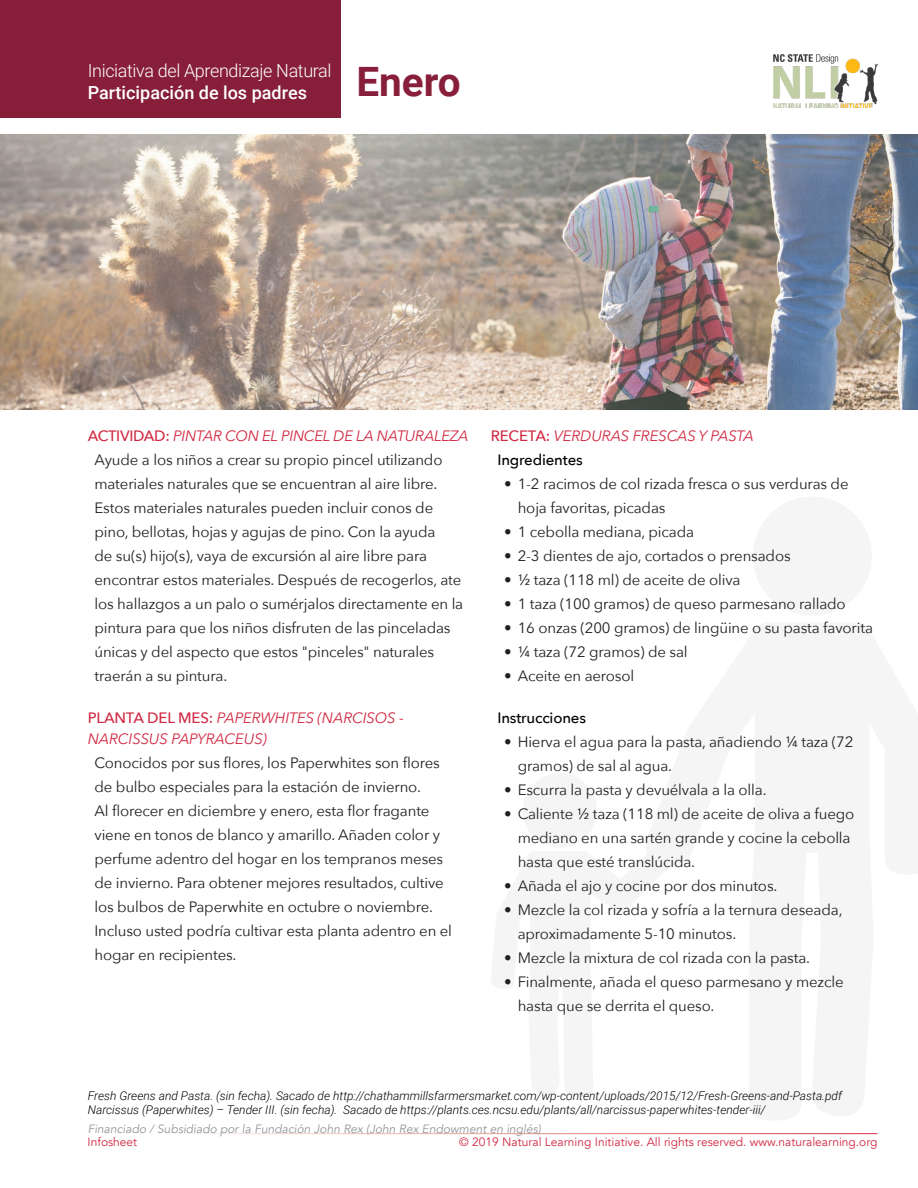
<style>
.page{position:relative;width:918px;height:1188px;background:#fff}
.page>*{position:absolute;margin:0;border:0;box-sizing:border-box;transform-origin:0 0}
.t1{font:700 40.5px "Roboto";color:#871e3a}
.t2{font:300 18px "Roboto";letter-spacing:-.02em;color:#fff}
.t3{font:500 18px "Roboto";color:#fff}
.t4{font:15px/24px "Avenir Next";letter-spacing:-.01em;color:#231f20}
.t5{font:italic 15px/21px "Avenir Next";letter-spacing:-.01em;color:#d12942}
.t6{font:500 15px "Avenir Next";letter-spacing:-.01em;color:#000}
.t7{font:italic 300 12px "Roboto";color:#000}
.t8{font:12px "Avenir";color:#d12942}
.t9{font:italic 12px "Avenir";color:#939598}
.s1{font-weight:500;font-style:normal}
</style>
<div class="page">
<div style="left:0;top:0;width:340px;height:118px;background:#871e3a"></div>
<img style="left:0;top:135px;width:918px;height:275px">
<div style="left:753px;top:496px;width:119px;height:120px;background:#f5f5f5;border-radius:50%"></div>
<div style="left:523px;top:773px;width:74px;height:75px;background:#f5f5f5;border-radius:50%"></div>
<img style="left:773px;top:54px;width:105px;height:54px">
<p class="t2" style="left:88px;top:58px;width:245px">Iniciativa del Aprendizaje Natural</p>
<p class="t3" style="left:88px;top:80px;width:221px">Participación de los padres</p>
<p class="t1" style="left:356px;top:53px;width:106px">Enero</p>
<p class="t5" style="left:88px;top:425px;width:382px"><span class="s1">ACTIVIDAD:</span> PINTAR CON EL PINCEL DE LA NATURALEZA</p>
<p class="t4" style="left:94px;top:448px;width:370px">Ayude a los niños a crear su propio pincel utilizando materiales naturales que se encuentran al aire libre.<br>Estos materiales naturales pueden incluir conos de pino, bellotas, hojas y agujas de pino. Con la ayuda<br>de su(s) hijo(s), vaya de excursión al aire libre para encontrar estos materiales. Después de recogerlos, ate los hallazgos a un palo o sumérjalos directamente en la pintura para que los niños disfruten de las pinceladas únicas y del aspecto que estos "pinceles" naturales traerán a su pintura.</p>
<p class="t5" style="left:88px;top:707px;width:318px"><span class="s1">PLANTA DEL MES:</span> PAPERWHITES (NARCISOS -<br>NARCISSUS PAPYRACEUS)</p>
<p class="t4" style="left:94px;top:751px;width:359px">Conocidos por sus flores, los Paperwhites son flores de bulbo especiales para la estación de invierno.<br>Al florecer en diciembre y enero, esta flor fragante viene en tonos de blanco y amarillo. Añaden color y perfume adentro del hogar en los tempranos meses de invierno. Para obtener mejores resultados, cultive los bulbos de Paperwhite en octubre o noviembre.<br>Incluso usted podría cultivar esta planta adentro en el hogar en recipientes.</p>
<p class="t5" style="left:491px;top:425px;width:265px"><span class="s1">RECETA:</span> VERDURAS FRESCAS Y PASTA</p>
<p class="t6" style="left:497px;top:447px;width:87px">Ingredientes</p>
<p class="t4" style="left:518px;top:472px;width:332px;text-indent:-14px">• 1-2 racimos de col rizada fresca o sus verduras de hoja favoritas, picadas</p>
<p class="t4" style="left:504px;top:520px;width:191px">• 1 cebolla mediana, picada</p>
<p class="t4" style="left:504px;top:544px;width:288px">• 2-3 dientes de ajo, cortados o prensados</p>
<p class="t4" style="left:504px;top:568px;width:238px">• ½ taza (118 ml) de aceite de oliva</p>
<p class="t4" style="left:504px;top:592px;width:343px">• 1 taza (100 gramos) de queso parmesano rallado</p>
<p class="t4" style="left:504px;top:616px;width:370px">• 16 onzas (200 gramos) de lingüine o su pasta favorita</p>
<p class="t4" style="left:504px;top:640px;width:185px">• ¼ taza (72 gramos) de sal</p>
<p class="t4" style="left:504px;top:664px;width:132px">• Aceite en aerosol</p>
<p class="t6" style="left:497px;top:705px;width:90px">Instrucciones</p>
<p class="t4" style="left:518px;top:730px;width:337px;text-indent:-14px">• Hierva el agua para la pasta, añadiendo ¼ taza (72 gramos) de sal al agua.</p>
<p class="t4" style="left:504px;top:778px;width:264px">• Escurra la pasta y devuélvala a la olla.</p>
<p class="t4" style="left:518px;top:802px;width:338px;text-indent:-14px">• Caliente ½ taza (118 ml) de aceite de oliva a fuego mediano en una sartén grande y cocine la cebolla hasta que esté translúcida.</p>
<p class="t4" style="left:504px;top:874px;width:275px">• Añada el ajo y cocine por dos minutos.</p>
<p class="t4" style="left:518px;top:898px;width:326px;text-indent:-14px">• Mezcle la col rizada y sofría a la ternura deseada, aproximadamente 5-10 minutos.</p>
<p class="t4" style="left:504px;top:946px;width:307px">• Mezcle la mixtura de col rizada con la pasta.</p>
<p class="t4" style="left:518px;top:970px;width:327px;text-indent:-14px">• Finalmente, añada el queso parmesano y mezcle hasta que se derrita el queso.</p>
<p class="t7" style="left:88px;top:1087px;width:756px">Fresh Greens and Pasta. (sin fecha). Sacado de http://chathammillsfarmersmarket.com/wp-content/uploads/2015/12/Fresh-Greens-and-Pasta.pdf</p>
<p class="t7" style="left:88px;top:1102px;width:679px">Narcissus (Paperwhites) – Tender III. (sin fecha). Sacado de https://plants.ces.ncsu.edu/plants/all/narcissus-paperwhites-tender-iii/</p>
<p class="t9" style="left:88px;top:1121px;width:455px">Financiado / Subsidiado por la Fundación John Rex (John Rex Endowment en inglés)</p>
<p class="t8" style="left:88px;top:1135px;width:51px">Infosheet</p>
<p class="t8" style="left:459px;top:1135px;width:420px">© 2019 Natural Learning Initiative. All rights reserved. www.naturalearning.org</p>
</div>
